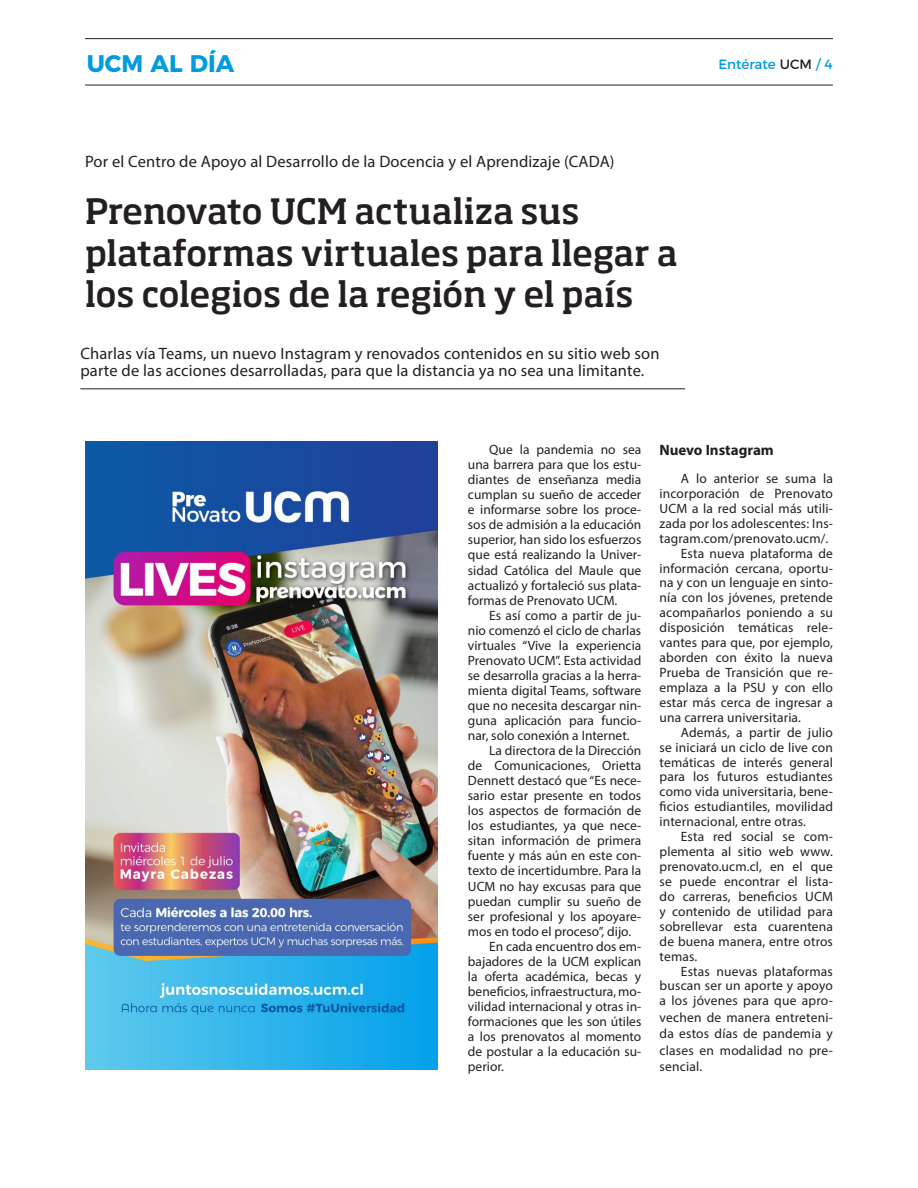
<style>
.page{position:relative;width:918px;height:1188px;background:#fff}
.page>*{position:absolute;margin:0;border:0;box-sizing:border-box;transform-origin:0 0}
.t1{font:500 34.5px/41.4px "Soho Pro";letter-spacing:-.01em;color:#231f20}
.t2{font:700 24px "Montserrat";color:#009cdf}
.Bajada_Enterate{font:16.5px/16.5px "Myriad Pro";letter-spacing:.01em;color:#231f20}
.epigrafe{font:16.5px "Myriad Pro";letter-spacing:.01em;color:#231f20}
.Subtitulo_Enterate{font:700 15px "Myriad Pro";color:#231f20}
.Texto_Entérate{font:13.5px/15px "Myriad Pro";letter-spacing:.01em;color:#231f20;text-align:justify}
.t3{font:13.5px "Montserrat";color:#009cdf}
.s1{color:#231f20}
</style>
<div class="page">
<hr style="left:85px;top:38px;width:748px;height:1px;background:#231f20">
<hr style="left:85px;top:85px;width:748px;height:1px;background:#231f20">
<hr style="left:80px;top:388px;width:605px;height:1px;background:#231f20">
<img style="left:85px;top:442px;width:353px;height:627px">
<p class="t2" style="left:87px;top:43px;width:149px">UCM AL DÍA</p>
<p class="t3" style="left:718px;top:54px;width:116px">Entérate <span class="s1">UCM</span> / 4</p>
<p class="epigrafe" style="left:85px;top:151px;width:531px">Por el Centro de Apoyo al Desarrollo de la Docencia y el Aprendizaje (CADA)</p>
<p class="t1" style="left:85px;top:189px;width:594px">Prenovato UCM actualiza sus plataformas virtuales para llegar a los colegios de la región y el país</p>
<p class="Bajada_Enterate" style="left:80px;top:345px;width:581px">Charlas vía Teams, un nuevo Instagram y renovados contenidos en su sitio web son parte de las acciones desarrolladas, para que la distancia ya no sea una limitante.</p>
<p class="Texto_Entérate" style="left:468px;top:442px;width:175px;text-indent:21px">Que la pandemia no sea una barrera para que los estu&shy;diantes de enseñanza media cumplan su sueño de acceder e informarse sobre los proce&shy;sos de admisión a la educación superior, han sido los esfuerzos que está realizando la Univer&shy;sidad Católica del Maule que actualizó y fortaleció sus plata&shy;formas de Prenovato UCM.</p>
<p class="Texto_Entérate" style="left:468px;top:607px;width:175px;text-indent:21px">Es así como a partir de ju&shy;nio comenzó el ciclo de charlas virtuales “Vive la experiencia Prenovato UCM”. Esta actividad se desarrolla gracias a la herra&shy;mienta digital Teams, software que no necesita descargar nin&shy;guna aplicación para funcio&shy;nar, solo conexión a Internet.</p>
<p class="Texto_Entérate" style="left:468px;top:743px;width:175px;text-indent:21px">La directora de la Dirección de Comunicaciones, Orietta Dennett destacó que “Es nece&shy;sario estar presente en todos los aspectos de formación de los estudiantes, ya que nece&shy;sitan información de primera fuente y más aún en este con&shy;texto de incertidumbre. Para la UCM no hay excusas para que puedan cumplir su sueño de ser profesional y los apoyare&shy;mos en todo el proceso”, dijo.</p>
<p class="Texto_Entérate" style="left:468px;top:938px;width:175px;text-indent:21px">En cada encuentro dos em&shy;bajadores de la UCM explican la oferta académica, becas y beneficios, infraestructura, mo&shy;vilidad internacional y otras in&shy;formaciones que les son útiles a los prenovatos al momento de postular a la educación su&shy;perior.</p>
<p class="Subtitulo_Enterate" style="left:659px;top:440px;width:116px">Nuevo Instagram</p>
<p class="Texto_Entérate" style="left:660px;top:471px;width:175px;text-indent:21px">A lo anterior se suma la incorporación de Prenovato UCM a la red social más utili&shy;zada por los adolescentes: Ins&shy;tagram.com/prenovato.ucm/.</p>
<p class="Texto_Entérate" style="left:660px;top:545px;width:175px;text-indent:21px">Esta nueva plataforma de información cercana, oportu&shy;na y con un lenguaje en sinto&shy;nía con los jóvenes, pretende acompañarlos poniendo a su disposición temáticas rele&shy;vantes para que, por ejemplo, aborden con éxito la nueva Prueba de Transición que re&shy;emplaza a la PSU y con ello estar más cerca de ingresar a una carrera universitaria.</p>
<p class="Texto_Entérate" style="left:660px;top:724px;width:175px;text-indent:21px">Además, a partir de julio se iniciará un ciclo de live con temáticas de interés general para los futuros estudiantes como vida universitaria, bene&shy;ficios estudiantiles, movilidad internacional, entre otras.</p>
<p class="Texto_Entérate" style="left:660px;top:829px;width:175px;text-indent:21px">Esta red social se com&shy;plementa al sitio web www. prenovato.ucm.cl, en el que se puede encontrar el lista&shy;do carreras, beneficios UCM y contenido de utilidad para sobrellevar esta cuarentena de buena manera, entre otros temas.</p>
<p class="Texto_Entérate" style="left:660px;top:963px;width:175px;text-indent:21px">Estas nuevas plataformas buscan ser un aporte y apoyo a los jóvenes para que apro-</p>
<p class="Texto_Entérate" style="left:660px;top:1009px;width:175px;line-height:16.5px">vechen de manera entreteni&shy;da estos días de pandemia y clases en modalidad no pre&shy;sencial.</p>
</div>
